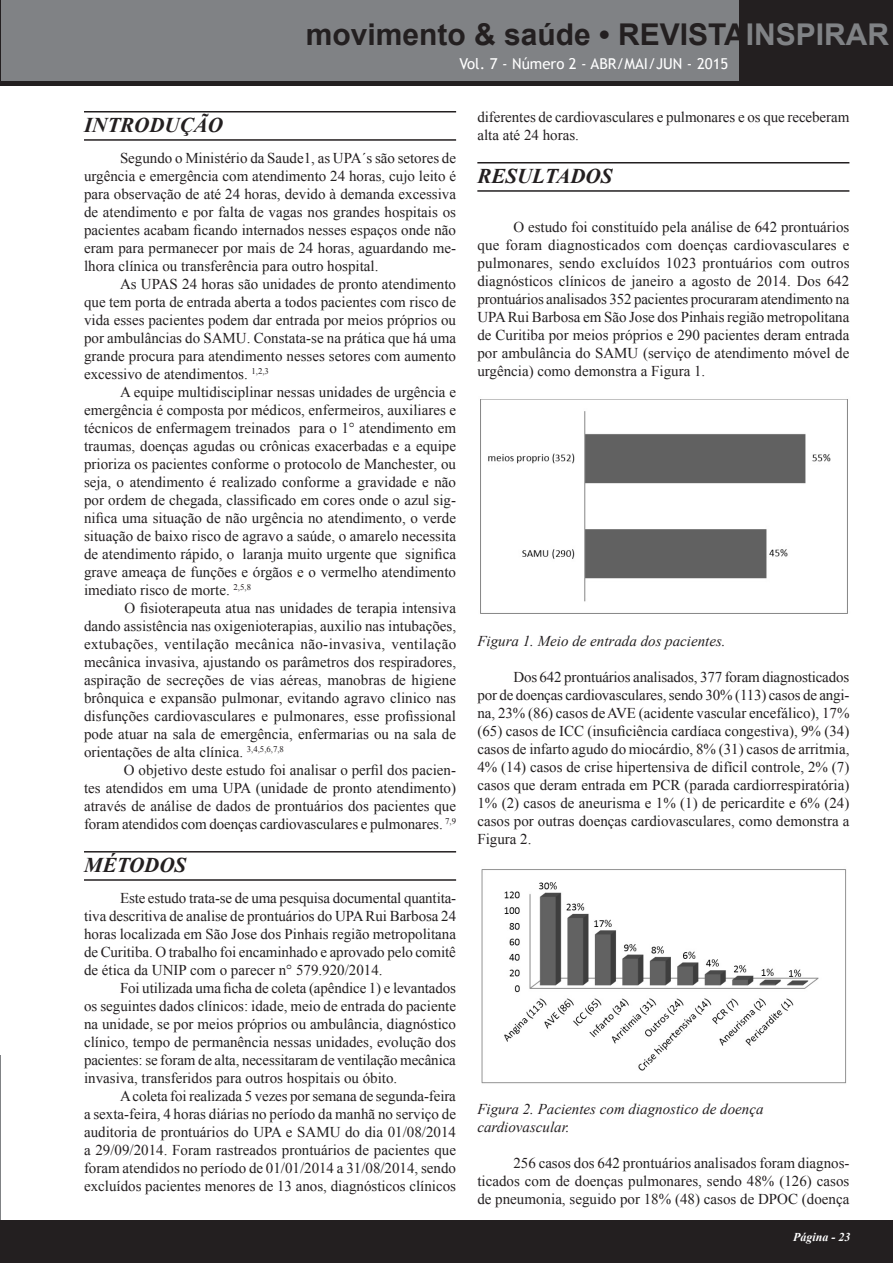
<style>
.page{position:relative;width:893px;height:1263px;background:#fff}
.page>*{position:absolute;margin:0;border:0;box-sizing:border-box;transform-origin:0 0}
.t1{font:700 30px "Arial";color:#231f20}
.Introdução{font:italic 700 21px "Times New Roman";color:#231f20}
.Corpo_do_texto{font:15px/18px "Times New Roman";color:#231f20;text-align:justify}
.Legenda{font:italic 15px/18px "Times New Roman";color:#231f20}
.t2{font:15px "Trebuchet MS";color:#fff}
.t3{font:italic 700 12px "Times New Roman";color:#fff}
.s1{color:#808285}
</style>
<div class="page">
<div style="left:0;top:1220px;width:893px;height:43px;background:#231f20"></div>
<div style="left:0;top:0;width:893px;height:85px;background:#231f20"></div>
<div style="left:2px;top:0;width:737px;height:80px;background:#808285"></div>
<hr style="left:84px;top:111px;width:372px;height:1px;background:#231f20">
<hr style="left:84px;top:139px;width:372px;height:2px;background:#231f20">
<hr style="left:84px;top:851px;width:372px;height:1px;background:#231f20">
<hr style="left:84px;top:879px;width:372px;height:2px;background:#231f20">
<hr style="left:477px;top:162px;width:372px;height:1px;background:#231f20">
<hr style="left:477px;top:190px;width:372px;height:2px;background:#231f20">
<img style="left:480px;top:399px;width:368px;height:215px">
<img style="left:481px;top:869px;width:366px;height:215px">
<h1 class="t1" style="left:306px;top:15px;width:585px">movimento &amp; saúde • REVISTA<span class="s1">INSPIRAR</span></h1>
<p class="t2" style="left:459px;top:55px;width:271px">Vol. 7 - Número 2 - ABR/MAI/JUN - 2015</p>
<p class="Introdução" style="left:84px;top:111px;width:140px">INTRODUÇÃO</p>
<p class="Corpo_do_texto" style="left:84px;top:149px;width:374px;text-indent:36px">Segundo o Ministério da Saude1, as UPA´s são setores de urgência e emergência com atendimento 24 horas, cujo leito é para observação de até 24 horas, devido à demanda excessiva de atendimento e por falta de vagas nos grandes hospitais os pacientes acabam ficando internados nesses espaços onde não eram para permanecer por mais de 24 horas, aguardando me&shy;lhora clínica ou transferência para outro hospital.</p>
<p class="Corpo_do_texto" style="left:84px;top:275px;width:374px;text-indent:36px">As UPAS 24 horas são unidades de pronto atendimento que tem porta de entrada aberta a todos pacientes com risco de vida esses pacientes podem dar entrada por meios próprios ou por ambulâncias do SAMU. Constata-se na prática que há uma grande procura para atendimento nesses setores com aumento excessivo de atendimentos. <sup>1,2,3</sup></p>
<p class="Corpo_do_texto" style="left:84px;top:383px;width:374px;text-indent:36px">A equipe multidisciplinar nessas unidades de urgência e emergência é composta por médicos, enfermeiros, auxiliares e técnicos de enfermagem treinados para o 1° atendimento em traumas, doenças agudas ou crônicas exacerbadas e a equipe prioriza os pacientes conforme o protocolo de Manchester, ou seja, o atendimento é realizado conforme a gravidade e não por ordem de chegada, classificado em cores onde o azul sig&shy;nifica uma situação de não urgência no atendimento, o verde situação de baixo risco de agravo a saúde, o amarelo necessita de atendimento rápido, o laranja muito urgente que significa grave ameaça de funções e órgãos e o vermelho atendimento imediato risco de morte. <sup>2,5,8</sup></p>
<p class="Corpo_do_texto" style="left:84px;top:599px;width:374px;text-indent:41px">O fisioterapeuta atua nas unidades de terapia intensiva dando assistência nas oxigenioterapias, auxilio nas intubações, extubações, ventilação mecânica não-invasiva, ventilação mecânica invasiva, ajustando os parâmetros dos respiradores, aspiração de secreções de vias aéreas, manobras de higiene brônquica e expansão pulmonar, evitando agravo clinico nas disfunções cardiovasculares e pulmonares, esse profissional pode atuar na sala de emergência, enfermarias ou na sala de orientações de alta clínica. <sup>3,4,5,6,7,8</sup></p>
<p class="Corpo_do_texto" style="left:84px;top:761px;width:374px;text-indent:40px">O objetivo deste estudo foi analisar o perfil dos pacien&shy;tes atendidos em uma UPA (unidade de pronto atendimento) através de análise de dados de prontuários dos pacientes que foram atendidos com doenças cardiovasculares e pulmonares. <sup>7,9</sup></p>
<p class="Introdução" style="left:84px;top:850px;width:104px">MÉTODOS</p>
<p class="Corpo_do_texto" style="left:84px;top:889px;width:374px;text-indent:36px">Este estudo trata-se de uma pesquisa documental quantita&shy;tiva descritiva de analise de prontuários do UPA Rui Barbosa 24 horas localizada em São Jose dos Pinhais região metropolitana de Curitiba. O trabalho foi encaminhado e aprovado pelo comitê de ética da UNIP com o parecer n° 579.920/2014.</p>
<p class="Corpo_do_texto" style="left:84px;top:979px;width:374px;text-indent:36px">Foi utilizada uma ficha de coleta (apêndice 1) e levantados os seguintes dados clínicos: idade, meio de entrada do paciente na unidade, se por meios próprios ou ambulância, diagnóstico clínico, tempo de permanência nessas unidades, evolução dos pacientes: se foram de alta, necessitaram de ventilação mecânica invasiva, transferidos para outros hospitais ou óbito.</p>
<p class="Corpo_do_texto" style="left:84px;top:1087px;width:374px;text-indent:36px">A coleta foi realizada 5 vezes por semana de segunda-feira a sexta-feira, 4 horas diárias no período da manhã no serviço de auditoria de prontuários do UPA e SAMU do dia 01/08/2014 a 29/09/2014. Foram rastreados prontuários de pacientes que foram atendidos no período de 01/01/2014 a 31/08/2014, sendo excluídos pacientes menores de 13 anos, diagnósticos clínicos</p>
<p class="Corpo_do_texto" style="left:477px;top:108px;width:373px">diferentes de cardiovasculares e pulmonares e os que receberam alta até 24 horas.</p>
<p class="Introdução" style="left:477px;top:162px;width:136px">RESULTADOS</p>
<p class="Corpo_do_texto" style="left:477px;top:218px;width:374px;text-indent:36px">O estudo foi constituído pela análise de 642 prontuários que foram diagnosticados com doenças cardiovasculares e pulmonares, sendo excluídos 1023 prontuários com outros diagnósticos clínicos de janeiro a agosto de 2014. Dos 642 prontuários analisados 352 pacientes procuraram atendimento na UPA Rui Barbosa em São Jose dos Pinhais região metropolitana de Curitiba por meios próprios e 290 pacientes deram entrada por ambulância do SAMU (serviço de atendimento móvel de urgência) como demonstra a Figura 1.</p>
<p class="Legenda" style="left:477px;top:632px;width:250px">Figura 1. Meio de entrada dos pacientes.</p>
<p class="Corpo_do_texto" style="left:477px;top:668px;width:374px;text-indent:36px">Dos 642 prontuários analisados, 377 foram diagnosticados por de doenças cardiovasculares, sendo 30% (113) casos de angi&shy;na, 23% (86) casos de AVE (acidente vascular encefálico), 17% (65) casos de ICC (insuficiência cardíaca congestiva), 9% (34) casos de infarto agudo do miocárdio, 8% (31) casos de arritmia, 4% (14) casos de crise hipertensiva de difícil controle, 2% (7) casos que deram entrada em PCR (parada cardiorrespiratória)<br>1% (2) casos de aneurisma e 1% (1) de pericardite e 6% (24) casos por outras doenças cardiovasculares, como demonstra a Figura 2.</p>
<p class="Legenda" style="left:477px;top:1100px;width:288px">Figura 2. Pacientes com diagnostico de doença cardiovascular.</p>
<p class="Corpo_do_texto" style="left:477px;top:1154px;width:374px;text-indent:36px">256 casos dos 642 prontuários analisados foram diagnos&shy;ticados com de doenças pulmonares, sendo 48% (126) casos de pneumonia, seguido por 18% (48) casos de DPOC (doença</p>
<p class="t3" style="left:793px;top:1229px;width:59px">Página - 23</p>
</div>
